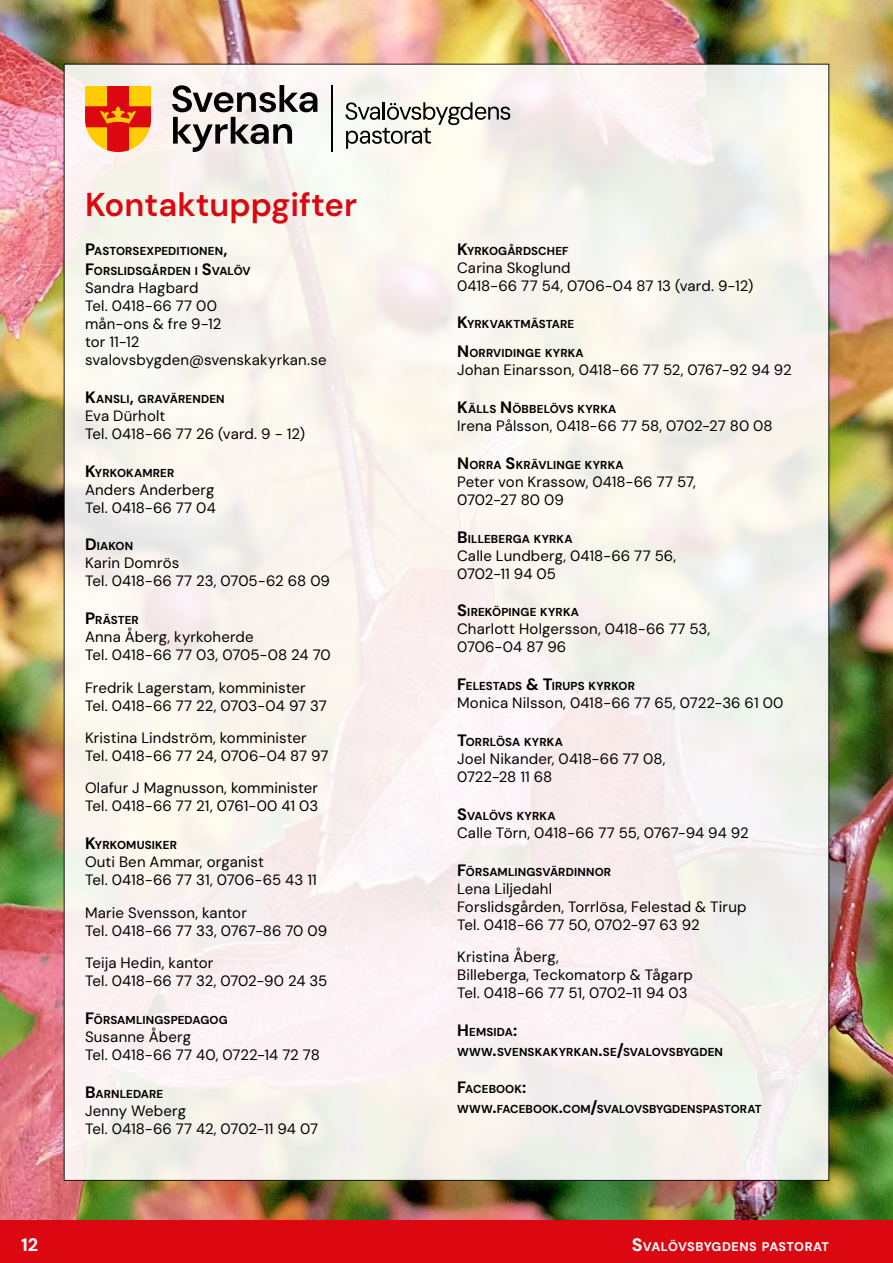
<style>
.page{position:relative;width:893px;height:1263px;background:#fff}
.page>*{position:absolute;margin:0;border:0;box-sizing:border-box;transform-origin:0 0}
.t1{font:600 33px "DM Sans";color:#db0812}
.t2{font:800 18px "DM Sans";color:#fff}
.t3{font:15px/18px "DM Sans";letter-spacing:.01em;color:#000}
.t4{font:800 12.6px "DM Sans";letter-spacing:.02em;color:#fff}
.t5{font:700 11.55px/19.8px "DM Sans";letter-spacing:.01em;color:#000}
.s1{font-size:16.5px}
.s2{font-size:18px}
</style>
<div class="page">
<img style="left:0;top:0;width:893px;height:1220px">
<div style="left:0;top:1220px;width:893px;height:43px;background:#db0812"></div>
<div style="left:64px;top:64px;width:765px;height:1116px;background:linear-gradient(to right,#faf4ef,#f5f2ee)"></div>
<svg style="left:345px;top:102px;width:165px;height:47px"></svg>
<svg style="left:85px;top:86px;width:66px;height:66px;background:#ed7122"></svg>
<svg style="left:172px;top:85px;width:145px;height:67px"></svg>
<hr style="left:331px;top:85px;width:1px;height:67px;background:#020203">
<h1 class="t1" style="left:85px;top:183px;width:274px">Kontaktuppgifter</h1>
<p class="t5" style="left:85px;top:241px;width:167px"><span class="s1">P</span>ASTORSEXPEDITIONEN<span class="s1">,<br>F</span>ORSLIDSGÅRDEN I <span class="s1">S</span>VALÖV</p>
<p class="t3" style="left:85px;top:279px;width:243px">Sandra Hagbard<br>Tel. 0418-66 77 00<br>mån-ons &amp; fre 9-12<br>tor 11-12 svalovsbygden@svenskakyrkan.se</p>
<p class="t5" style="left:85px;top:389px;width:141px"><span class="s1">K</span>ANSLI<span class="s1">,</span> GRAVÄRENDEN</p>
<p class="t3" style="left:85px;top:406px;width:222px">Eva Dürholt<br>Tel. 0418-66 77 26 (vard. 9 - 12)</p>
<p class="t5" style="left:85px;top:463px;width:91px"><span class="s1">K</span>YRKOKAMRER</p>
<p class="t3" style="left:85px;top:480px;width:132px">Anders Anderberg<br>Tel. 0418-66 77 04</p>
<p class="t5" style="left:85px;top:536px;width:50px"><span class="s1">D</span> IAKON</p>
<p class="t3" style="left:85px;top:554px;width:247px">Karin Domrös<br>Tel. 0418-66 77 23, 0705-62 68 09</p>
<p class="t5" style="left:85px;top:610px;width:55px"><span class="s1">P</span>RÄSTER</p>
<p class="t3" style="left:85px;top:628px;width:247px">Anna Åberg, kyrkoherde<br>Tel. 0418-66 77 03, 0705-08 24 70</p>
<p class="t3" style="left:85px;top:678px;width:243px">Fredrik Lagerstam, komminister<br>Tel. 0418-66 77 22, 0703-04 97 37</p>
<p class="t3" style="left:85px;top:729px;width:245px">Kristina Lindström, komminister<br>Tel. 0418-66 77 24, 0706-04 87 97</p>
<p class="t3" style="left:85px;top:779px;width:235px">Olafur J Magnusson, komminister<br>Tel. 0418-66 77 21, 0761-00 41 03</p>
<p class="t5" style="left:85px;top:835px;width:93px"><span class="s1">K</span>YRKOMUSIKER</p>
<p class="t3" style="left:85px;top:853px;width:233px">Outi Ben Ammar, organist<br>Tel. 0418-66 77 31, 0706-65 43 11</p>
<p class="t3" style="left:85px;top:903px;width:244px">Marie Svensson, kantor<br>Tel. 0418-66 77 33, 0767-86 70 09</p>
<p class="t3" style="left:85px;top:954px;width:244px">Teija Hedin, kantor<br>Tel. 0418-66 77 32, 0702-90 24 35</p>
<p class="t5" style="left:85px;top:1010px;width:144px"><span class="s1">F</span>ÖRSAMLINGSPEDAGOG</p>
<p class="t3" style="left:85px;top:1027px;width:236px">Susanne Åberg<br>Tel. 0418-66 77 40, 0722-14 72 78</p>
<p class="t5" style="left:85px;top:1084px;width:80px"><span class="s1">B</span>ARNLEDARE</p>
<p class="t3" style="left:85px;top:1101px;width:234px">Jenny Weberg<br>Tel. 0418-66 77 42, 0702-11 94 07</p>
<p class="t5" style="left:457px;top:241px;width:112px"><span class="s1">K</span>YRKOGÅRDSCHEF</p>
<p class="t3" style="left:457px;top:258px;width:298px">Carina Skoglund<br>0418-66 77 54, 0706-04 87 13 (vard. 9-12)</p>
<p class="t5" style="left:457px;top:314px;width:119px"><span class="s1">K</span>YRKVAKTMÄSTARE</p>
<p class="t5" style="left:457px;top:343px;width:128px"><span class="s1">N</span> ORRVIDINGE KYRKA</p>
<p class="t3" style="left:457px;top:361px;width:336px">Johan Einarsson, 0418-66 77 52, 0767-92 94 92</p>
<p class="t5" style="left:457px;top:399px;width:161px"><span class="s1">K</span>ÄLLS <span class="s1">N</span> ÖBBELÖVS KYRKA</p>
<p class="t3" style="left:457px;top:417px;width:317px">Irena Pålsson, 0418-66 77 58, 0702-27 80 08</p>
<p class="t5" style="left:457px;top:455px;width:168px"><span class="s1">N</span> ORRA <span class="s1">S</span>KRÄVLINGE KYRKA</p>
<p class="t3" style="left:457px;top:472px;width:240px">Peter von Krassow, 0418-66 77 57,<br>0702-27 80 09</p>
<p class="t5" style="left:457px;top:529px;width:117px"><span class="s1">B</span> ILLEBERGA KYRKA</p>
<p class="t3" style="left:457px;top:546px;width:220px">Calle Lundberg, 0418-66 77 56,<br>0702-11 94 05</p>
<p class="t5" style="left:457px;top:602px;width:124px"><span class="s1">S</span>IREKÖPINGE KYRKA</p>
<p class="t3" style="left:457px;top:620px;width:255px">Charlott Holgersson, 0418-66 77 53,<br>0706-04 87 96</p>
<p class="t5" style="left:457px;top:676px;width:179px"><span class="s1">F</span>ELESTADS <span class="s1">&amp; T</span>IRUPS KYRKOR</p>
<p class="t3" style="left:457px;top:694px;width:328px">Monica Nilsson, 0418-66 77 65, 0722-36 61 00</p>
<p class="t5" style="left:457px;top:732px;width:107px"><span class="s1">T</span>ORRLÖSA KYRKA</p>
<p class="t3" style="left:457px;top:750px;width:210px">Joel Nikander, 0418-66 77 08,<br>0722-28 11 68</p>
<p class="t5" style="left:457px;top:806px;width:100px"><span class="s1">S</span>VALÖVS KYRKA</p>
<p class="t3" style="left:457px;top:823px;width:293px">Calle Törn, 0418-66 77 55, 0767-94 94 92</p>
<p class="t5" style="left:457px;top:862px;width:156px"><span class="s1">F</span>ÖRSAMLINGSVÄRDINNOR</p>
<p class="t3" style="left:457px;top:879px;width:291px">Lena Liljedahl<br>Forslidsgården, Torrlösa, Felestad &amp; Tirup<br>Tel. 0418-66 77 50, 0702-97 63 92</p>
<p class="t3" style="left:457px;top:948px;width:237px">Kristina Åberg,<br>Billeberga, Teckomatorp &amp; Tågarp<br>Tel. 0418-66 77 51, 0702-11 94 03</p>
<p class="t5" style="left:457px;top:1022px;width:267px"><span class="s1">H</span> EMSIDA<span class="s1">:<br></span>WWW<span class="s1">.</span>SVENSKAKYRKAN<span class="s1">.</span>SE<span class="s1">/</span>SVALOVSBYGDEN</p>
<p class="t5" style="left:457px;top:1079px;width:305px"><span class="s1">F</span>ACEBOOK<span class="s1">:<br></span>WWW<span class="s1">.</span>FACEBOOK<span class="s1">.</span>COM<span class="s1">/</span>SVALOVSBYGDENSPASTORAT</p>
<p class="t2" style="left:21px;top:1233px;width:19px">12</p>
<p class="t4" style="left:632px;top:1239px;width:199px"><span class="s2">S</span>VALÖVSBYGDENS PASTORAT</p>
</div>
